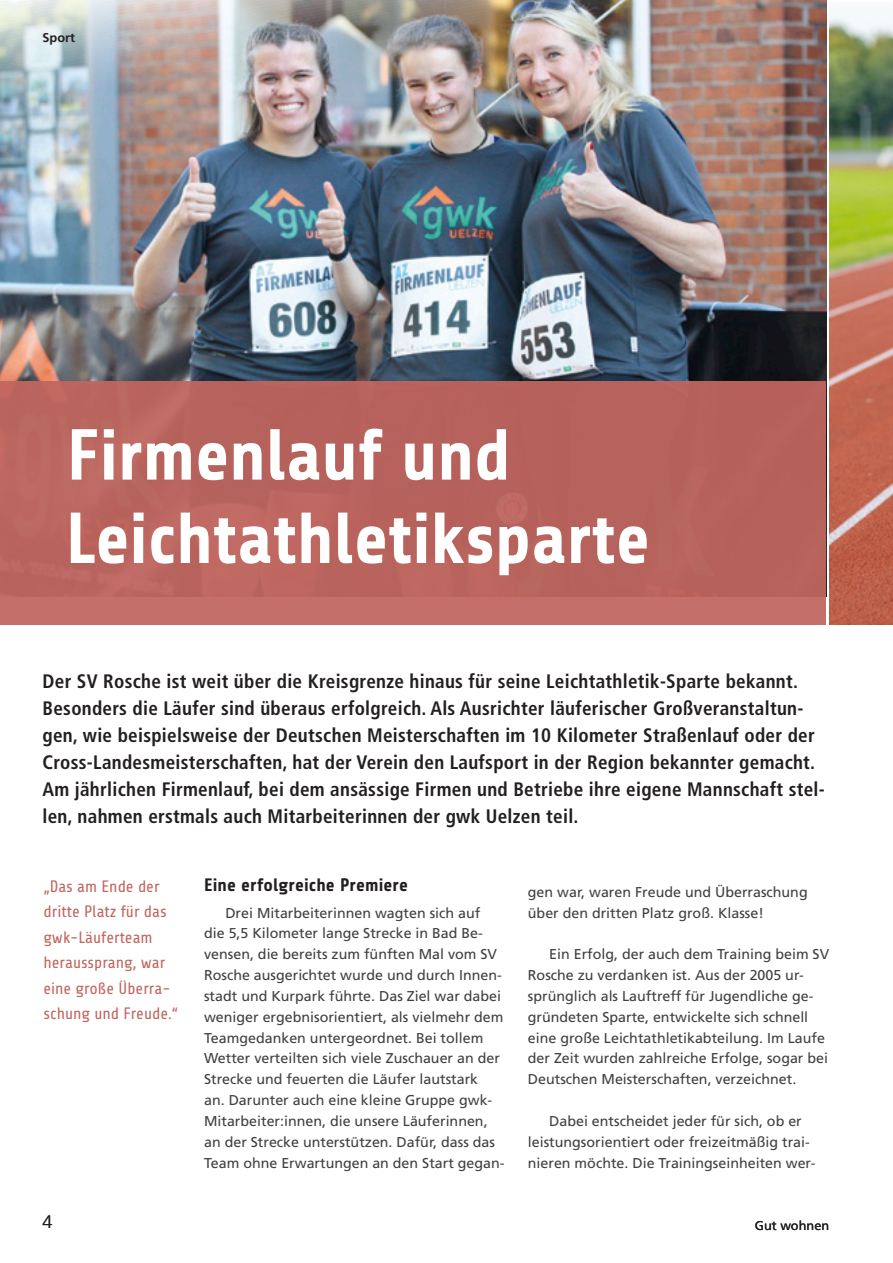
<style>
.page{position:relative;width:893px;height:1263px;background:#fff}
.page>*{position:absolute;margin:0;border:0;box-sizing:border-box;transform-origin:0 0}
.t1{font:700 72px/83.4px "Share";color:#fff}
.t2{font:700 condensed 19.5px/27px "Frutiger";letter-spacing:.015em;color:#231f20}
.t3{font:700 18px "Share";letter-spacing:.01em;color:#231f20}
.t4{font:300 18px "Frutiger";color:#231f20}
.t5{font:16.5px/25.5px "Share";color:#c1665f}
.t6{font:14.25px/20.9px "Frutiger";color:#404041}
.t7{font:12.75px "Frutiger";color:#231f20}
.t8{font:700 12.75px "Frutiger";color:#231f20}
</style>
<div class="page">
<img style="left:829px;top:7px;width:64px;height:618px">
<img style="left:0;top:0;width:826px;height:381px">
<div style="left:0;top:381px;width:826px;height:244px;background:linear-gradient(to right,#bc6861,#b7625c)"></div>
<p class="t8" style="left:43px;top:30px;width:34px">Sport</p>
<h1 class="t1" style="left:66px;top:415px;width:585px">Firmenlauf und<br>Leichtathletiksparte</h1>
<p class="t2" style="left:43px;top:668px;width:784px">Der SV Rosche ist weit über die Kreisgrenze hinaus für seine Leichtathletik-Sparte bekannt.<br>Besonders die Läufer sind überaus erfolgreich. Als Ausrichter läuferischer Großveranstaltun&shy;gen, wie beispielsweise der Deutschen Meisterschaften im 10 Kilometer Straßenlauf oder der Cross-Landesmeisterschaften, hat der Verein den Laufsport in der Region bekannter gemacht.<br>Am jährlichen Firmenlauf, bei dem ansässige Firmen und Betriebe ihre eigene Mannschaft stel&shy;len, nahmen erstmals auch Mitarbeiterinnen der gwk Uelzen teil.</p>
<p class="t5" style="left:44px;top:874px;width:136px">„Das am Ende der dritte Platz für das gwk-Läuferteam heraussprang, war eine große Überra&shy;schung und Freude.“</p>
<p class="t3" style="left:204px;top:875px;width:205px">Eine erfolgreiche Premiere</p>
<p class="t6" style="left:204px;top:902px;width:302px;text-indent:21px">Drei Mitarbeiterinnen wagten sich auf<br>die 5,5 Kilometer lange Strecke in Bad Be&shy;vensen, die bereits zum fünften Mal vom SV Rosche ausgerichtet wurde und durch Innen&shy;stadt und Kurpark führte. Das Ziel war dabei weniger ergebnisorientiert, als vielmehr dem Teamgedanken untergeordnet. Bei tollem Wetter verteilten sich viele Zuschauer an der Strecke und feuerten die Läufer lautstark<br>an. Darunter auch eine kleine Gruppe gwk-Mitarbeiter:innen, die unsere Läuferinnen, an der Strecke unterstützen. Dafür, dass das Team ohne Erwartungen an den Start gegan-</p>
<p class="t6" style="left:528px;top:881px;width:281px">gen war, waren Freude und Überraschung über den dritten Platz groß. Klasse!</p>
<p class="t6" style="left:528px;top:944px;width:303px;text-indent:21px">Ein Erfolg, der auch dem Training beim SV Rosche zu verdanken ist. Aus der 2005 ur&shy;sprünglich als Lauftreff für Jugendliche ge&shy;gründeten Sparte, entwickelte sich schnell eine große Leichtathletikabteilung. Im Laufe der Zeit wurden zahlreiche Erfolge, sogar bei Deutschen Meisterschaften, verzeichnet.</p>
<p class="t6" style="left:528px;top:1110px;width:289px;text-align:center">Dabei entscheidet jeder für sich, ob er leistungsorientiert oder freizeitmäßig trai&shy;nieren möchte. Die Trainingseinheiten wer-</p>
<p class="t4" style="left:43px;top:1212px;width:12px">4</p>
<p class="t7" style="left:755px;top:1218px;width:76px">Gut wohnen</p>
</div>
